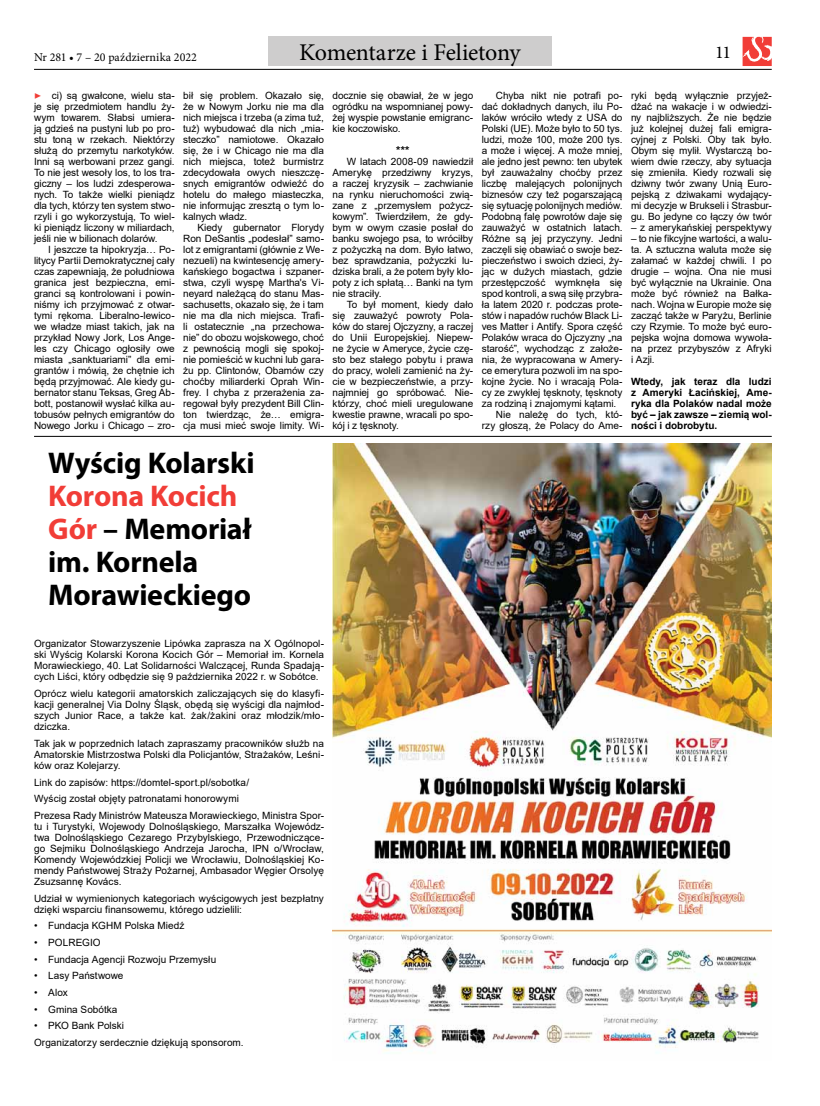
<style>
.page{position:relative;width:820px;height:1106px;background:#fff}
.page>*{position:absolute;margin:0;border:0;box-sizing:border-box;transform-origin:0 0}
.t1{font:700 30px/33px "Myriad Pro";letter-spacing:-.01em;color:#000}
.t2{font:24px "Minion Pro";color:#000}
.t3{font:18px "Minion Pro";color:#000}
.t4{font:12px "Minion Pro";color:#000}
.t5{font:italic 12px "Minion Pro";color:#f13d37}
.t6{font:700 11px "Arial";color:#000}
.t7{font:10px/11px "Arial";letter-spacing:-.005em;color:#000;text-align:justify}
.t8{font:700 10px/11px "Arial";color:#000;text-align:justify}
.s1{color:#f13d37}
</style>
<div class="page">
<div style="left:268px;top:37px;width:283px;height:29px;background:#cecdcd"></div>
<img style="left:332px;top:443px;width:439px;height:610px">
<hr style="left:34px;top:436px;width:737px;height:1px;background:#000">
<hr style="left:34px;top:69px;width:737px;height:1px;background:#000">
<svg style="left:742px;top:37px;width:29px;height:29px"></svg>
<p class="t4" style="left:34px;top:49px;width:164px">Nr 281 • 7 – 20 października 2022</p>
<h2 class="t2" style="left:299px;top:36px;width:223px">Komentarze i Felietony</h2>
<h3 class="t3" style="left:714px;top:40px;width:18px">11</h3>
<p class="t7" style="left:34px;top:90px;width:142px;text-indent:18px">ci) są gwałcone, wielu sta&shy;je się przedmiotem handlu ży&shy;wym towarem. Słabsi umiera&shy;ją gdzieś na pustyni lub po pro&shy;stu toną w rzekach. Niektórzy służą do przemytu narkotyków.<br>Inni są werbowani przez gangi.<br>To nie jest wesoły los, to los tra&shy;giczny – los ludzi zdesperowa&shy;nych. To także wielki pieniądz dla tych, którzy ten system stwo&shy;rzyli i go wykorzystują, To wiel&shy;ki pieniądz liczony w miliardach, jeśli nie w bilionach dolarów.</p>
<p class="t7" style="left:34px;top:244px;width:142px;text-indent:14px">I jeszcze ta hipokryzja… Po&shy;litycy Partii Demokratycznej cały czas zapewniają, że południowa granica jest bezpieczna, emi&shy;granci są kontrolowani i powin&shy;niśmy ich przyjmować z otwar&shy;tymi rękoma. Liberalno-lewico&shy;we władze miast takich, jak na przykład Nowy Jork, Los Ange&shy;les czy Chicago ogłosiły owe miasta „sanktuariami” dla emi&shy;grantów i mówią, że chętnie ich będą przyjmować. Ale kiedy gu&shy;bernator stanu Teksas, Greg Ab&shy;bott, postanowił wysłać kilka au&shy;tobusów pełnych emigrantów do Nowego Jorku i Chicago – zro-</p>
<p class="t5" style="left:34px;top:87px;width:9px">▶</p>
<p class="t7" style="left:183px;top:90px;width:142px">bił się problem. Okazało się, że w Nowym Jorku nie ma dla nich miejsca i trzeba (a zima tuż, tuż) wybudować dla nich „mia&shy;steczko” namiotowe. Okazało się, że i w Chicago nie ma dla nich miejsca, toteż burmistrz zdecydowała owych nieszczę&shy;snych emigrantów odwieźć do hotelu do małego miasteczka, nie informując zresztą o tym lo&shy;kalnych władz.</p>
<p class="t7" style="left:183px;top:222px;width:142px;text-indent:14px">Kiedy gubernator Florydy Ron DeSantis „podesłał” samo&shy;lot z emigrantami (głównie z We&shy;nezueli) na kwintesencję amery&shy;kańskiego bogactwa i szpaner&shy;stwa, czyli wyspę Martha's Vi&shy;neyard należącą do stanu Mas&shy;sachusetts, okazało się, że i tam nie ma dla nich miejsca. Trafi&shy;li ostatecznie „na przechowa&shy;nie” do obozu wojskowego, choć z pewnością mogli się spokoj&shy;nie pomieścić w kuchni lub gara&shy;żu pp. Clintonów, Obamów czy choćby miliarderki Oprah Win&shy;frey. I chyba z przerażenia za&shy;regował były prezydent Bill Clin&shy;ton twierdząc, że… emigra&shy;cja musi mieć swoje limity. Wi-</p>
<h1 class="t1" style="left:48px;top:445px;width:208px">Wyścig Kolarski</h1>
<h1 class="t1" style="left:48px;top:478px;width:205px"><span class="s1">Korona Kocich<br>Gór</span> – Memoriał im. Kornela<br>Morawieckiego</h1>
<p class="t7" style="left:34px;top:638px;width:291px">Organizator Stowarzyszenie Lipówka zaprasza na X Ogólnopol&shy;ski Wyścig Kolarski Korona Kocich Gór – Memoriał im. Kornela Morawieckiego, 40. Lat Solidarności Walczącej, Runda Spadają&shy;cych Liści, który odbędzie się 9 października 2022 r. w Sobótce.</p>
<p class="t7" style="left:34px;top:688px;width:291px">Oprócz wielu kategorii amatorskich zaliczających się do klasyfi&shy;kacji generalnej Via Dolny Śląsk, obędą się wyścigi dla najmłod&shy;szych Junior Race, a także kat. żak/żakini oraz młodzik/mło&shy;dziczka.</p>
<p class="t7" style="left:34px;top:737px;width:291px">Tak jak w poprzednich latach zapraszamy pracowników służb na Amatorskie Mistrzostwa Polski dla Policjantów, Strażaków, Leśni&shy;ków oraz Kolejarzy.</p>
<p class="t7" style="left:34px;top:773px;width:291px;line-height:16.7px;text-align:left">Link do zapisów: https://domtel-sport.pl/sobotka/<br>Wyścig został objęty patronatami honorowymi<br>Prezesa Rady Ministrów Mateusza Morawieckiego, Ministra Spor-</p>
<p class="t7" style="left:34px;top:820px;width:291px">tu i Turystyki, Wojewody Dolnośląskiego, Marszałka Wojewódz&shy;twa Dolnośląskiego Cezarego Przybylskiego, Przewodniczące&shy;go Sejmiku Dolnośląskiego Andrzeja Jarocha, IPN o/Wrocław, Komendy Wojewódzkiej Policji we Wrocławiu, Dolnośląskiej Ko&shy;mendy Państwowej Straży Pożarnej, Ambasador Węgier Orsolyę Zsuzsannę Kovács.</p>
<p class="t7" style="left:34px;top:892px;width:291px">Udział w wymienionych kategoriach wyścigowych jest bezpłatny dzięki wsparciu finansowemu, którego udzielili:</p>
<p class="t7" style="left:34px;top:920px;width:152px">• Fundacja KGHM Polska Miedź</p>
<p class="t7" style="left:34px;top:936px;width:68px">• POLREGIO</p>
<p class="t7" style="left:34px;top:953px;width:184px">• Fundacja Agencji Rozwoju Przemysłu</p>
<p class="t7" style="left:34px;top:970px;width:91px">• Lasy Państwowe</p>
<p class="t7" style="left:34px;top:986px;width:35px">• Alox</p>
<p class="t7" style="left:34px;top:1003px;width:85px">• Gmina Sobótka</p>
<p class="t7" style="left:34px;top:1017px;width:211px;line-height:16.7px">• PKO Bank Polski<br>Organizatorzy serdecznie dziękują sponsorom.</p>
<p class="t7" style="left:332px;top:90px;width:142px">docznie się obawiał, że w jego ogródku na wspomnianej powy&shy;żej wyspie powstanie emigranc&shy;kie koczowisko.</p>
<p class="t6" style="left:396px;top:142px;width:15px">***</p>
<p class="t7" style="left:332px;top:156px;width:142px;text-indent:14px">W latach 2008-09 nawiedził Amerykę przedziwny kryzys, a raczej kryzysik – zachwianie na rynku nieruchomości zwią&shy;zane z „przemysłem pożycz&shy;kowym”. Twierdziłem, że gdy&shy;bym w owym czasie posłał do banku swojego psa, to wróciłby z pożyczką na dom. Było łatwo, bez sprawdzania, pożyczki lu&shy;dziska brali, a że potem były kło&shy;poty z ich spłatą… Banki na tym nie straciły.</p>
<p class="t7" style="left:332px;top:299px;width:142px;text-indent:14px">To był moment, kiedy dało się zauważyć powroty Pola&shy;ków do starej Ojczyzny, a raczej do Unii Europejskiej. Niepew&shy;ne życie w Ameryce, życie czę&shy;sto bez stałego pobytu i prawa do pracy, woleli zamienić na ży&shy;cie w bezpieczeństwie, a przy&shy;najmniej go spróbować. Nie&shy;którzy, choć mieli uregulowane kwestie prawne, wracali po spo&shy;kój i z tęsknoty.</p>
<p class="t7" style="left:496px;top:90px;width:128px">Chyba nikt nie potrafi po-</p>
<p class="t7" style="left:481px;top:101px;width:142px">dać dokładnych danych, ilu Po-</p>
<p class="t7" style="left:481px;top:112px;width:142px">laków wróciło wtedy z USA do</p>
<p class="t7" style="left:481px;top:123px;width:142px">Polski (UE). Może było to 50 tys.</p>
<p class="t7" style="left:481px;top:134px;width:142px">ludzi, może 100, może 200 tys.</p>
<p class="t7" style="left:481px;top:145px;width:142px">a może i więcej. A może mniej,</p>
<p class="t7" style="left:481px;top:156px;width:142px">ale jedno jest pewno: ten ubytek</p>
<p class="t7" style="left:481px;top:167px;width:142px">był zauważalny choćby przez</p>
<p class="t7" style="left:481px;top:178px;width:142px">liczbę malejących polonijnych</p>
<p class="t7" style="left:481px;top:189px;width:142px">biznesów czy też pogarszającą</p>
<p class="t7" style="left:481px;top:200px;width:142px">się sytuację polonijnych mediów.</p>
<p class="t7" style="left:481px;top:211px;width:142px">Podobną falę powrotów daje się</p>
<p class="t7" style="left:481px;top:222px;width:142px">zauważyć w ostatnich latach.</p>
<p class="t7" style="left:481px;top:233px;width:142px">Różne są jej przyczyny. Jedni</p>
<p class="t7" style="left:481px;top:244px;width:142px">zaczęli się obawiać o swoje bez-</p>
<p class="t7" style="left:481px;top:255px;width:142px">pieczeństwo i swoich dzieci, ży-</p>
<p class="t7" style="left:481px;top:266px;width:142px">jąc w dużych miastach, gdzie</p>
<p class="t7" style="left:481px;top:277px;width:142px">przestępczość wymknęła się</p>
<p class="t7" style="left:481px;top:288px;width:142px">spod kontroli, a swą siłę przybra-</p>
<p class="t7" style="left:481px;top:299px;width:142px">ła latem 2020 r. podczas prote-</p>
<p class="t7" style="left:481px;top:310px;width:142px">stów i napadów ruchów Black Li-</p>
<p class="t7" style="left:481px;top:321px;width:142px">ves Matter i Antify. Spora część</p>
<p class="t7" style="left:481px;top:332px;width:142px">Polaków wraca do Ojczyzny „na</p>
<p class="t7" style="left:481px;top:343px;width:142px">starość”, wychodząc z założe-</p>
<p class="t7" style="left:481px;top:354px;width:142px">nia, że wypracowana w Amery-</p>
<p class="t7" style="left:481px;top:365px;width:142px">ce emerytura pozwoli im na spo-</p>
<p class="t7" style="left:481px;top:376px;width:142px">kojne życie. No i wracają Pola-</p>
<p class="t7" style="left:481px;top:387px;width:142px">cy ze zwykłej tęsknoty, tęsknoty</p>
<p class="t7" style="left:481px;top:398px;width:136px">za rodziną i znajomymi kątami.</p>
<p class="t7" style="left:496px;top:409px;width:128px">Nie należę do tych, któ-</p>
<p class="t7" style="left:481px;top:420px;width:142px">rzy głoszą, że Polacy do Ame-</p>
<p class="t7" style="left:630px;top:90px;width:142px">ryki będą wyłącznie przyjeż&shy;dżać na wakacje i w odwiedzi&shy;ny najbliższych. Że nie będzie już kolejnej dużej fali emigra&shy;cyjnej z Polski. Oby tak było.<br>Obym się mylił. Wystarczą bo&shy;wiem dwie rzeczy, aby sytuacja się zmieniła. Kiedy rozwali się dziwny twór zwany Unią Euro&shy;pejską z dziwakami wydający&shy;mi decyzje w Brukseli i Strasbur&shy;gu. Bo jedyne co łączy ów twór</p>
<p class="t7" style="left:630px;top:222px;width:142px">– z amerykańskiej perspektywy</p>
<p class="t7" style="left:630px;top:233px;width:142px">– to nie fikcyjne wartości, a walu&shy;ta. A sztuczna waluta może się załamać w każdej chwili. I po drugie – wojna. Ona nie musi być wyłącznie na Ukrainie. Ona może być również na Bałka&shy;nach. Wojna w Europie może się zacząć także w Paryżu, Berlinie czy Rzymie. To może być euro&shy;pejska wojna domowa wywoła&shy;na przez przybyszów z Afryki i Azji.</p>
<p class="t8" style="left:630px;top:376px;width:142px">Wtedy, jak teraz dla ludzi z Ameryki Łacińskiej, Ame&shy;ryka dla Polaków nadal może być – jak zawsze – ziemią wol&shy;ności i dobrobytu.</p>
</div>
